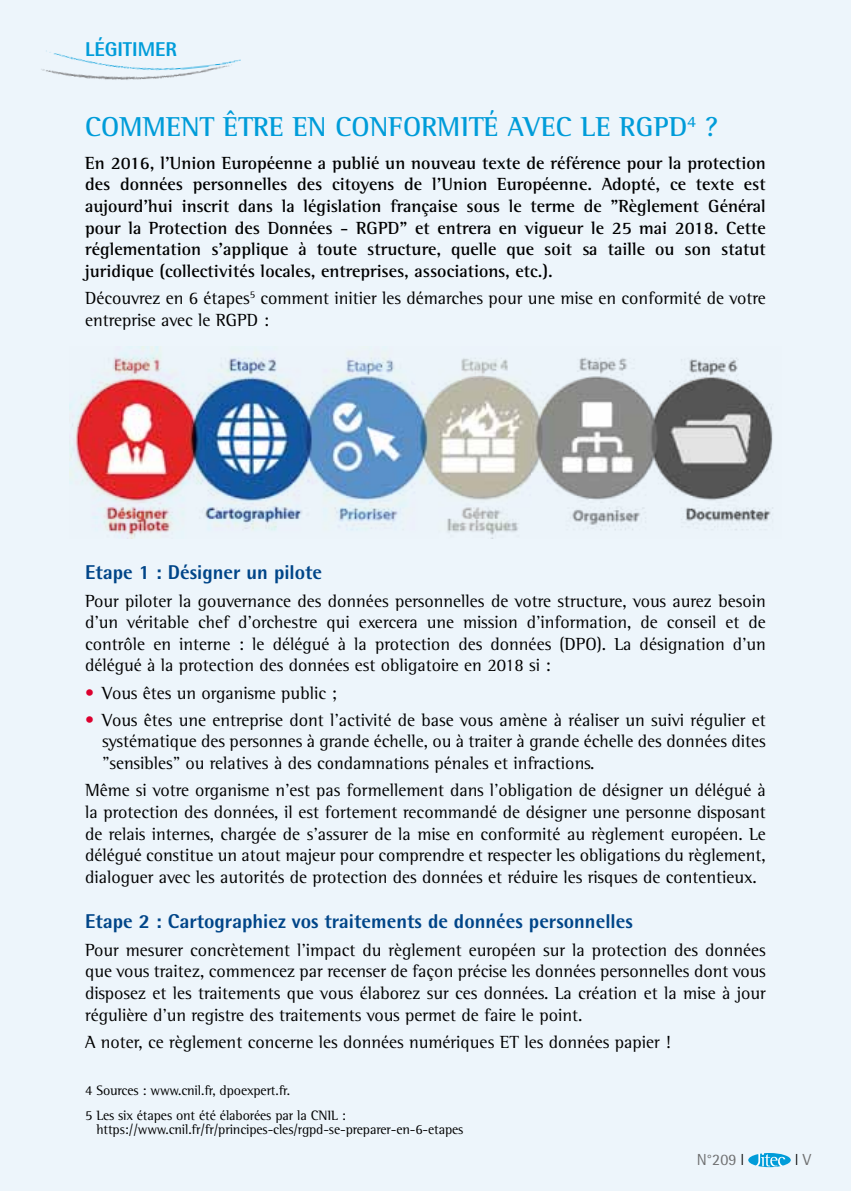
<style>
.page{position:relative;width:851px;height:1191px;background:#fff}
.page>*{position:absolute;margin:0;border:0;box-sizing:border-box;transform-origin:0 0}
.t1{font:700 28px "Rotis Semi Serif";color:#009cd9}
.t2{font:800 20px "Rotis Semi Sans";color:#004588}
.t3{font:800 20px "Rotis Semi Sans";color:#009cd9}
.t4{font:18px/21.6px "Rotis Semi Serif";color:#000;text-align:justify}
.t5{font:700 18px/21.6px "Rotis Semi Serif";color:#000;text-align:justify}
.t6{font:16px "Rotis Semi Sans";color:#707172}
.t7{font:300 16px "Rotis Semi Sans";color:#000}
.t8{font:14px/25.4px "Rotis Semi Serif";letter-spacing:-.01em;color:#000}
.s1{color:#dc002e}
.s2{font-weight:300;color:#000}
.s3{font-weight:400;color:#707172}
</style>
<div class="page">
<div style="left:0;top:0;width:850px;height:1191px;background:#edf5fb"></div>
<svg style="left:748px;top:1153px;width:42px;height:14px"></svg>
<img style="left:70px;top:346px;width:703px;height:192px">
<img style="left:46px;top:50px;width:195px;height:13px">
<img style="left:41px;top:63px;width:191px;height:17px">
<p class="t3" style="left:85px;top:36px;width:21px">Légitimer</p>
<h1 class="t1" style="left:85px;top:110px;width:634px">Comment être en conformité avec le RGPD <sup>4</sup> ?</h1>
<p class="t5" style="left:85px;top:152px;width:682px">En 2016, l'Union Européenne a publié un nouveau texte de référence pour la protection des données personnelles des citoyens de l’Union Européenne. Adopté, ce texte est aujourd'hui inscrit dans la législation française sous le terme de "Règlement Général pour la Protection des Données - RGPD " et entrera en vigueur le 25 mai 2018. Cette réglementation s’applique à toute structure, quelle que soit sa taille ou son statut juridique (collectivités locales, entreprises, associations, etc.).</p>
<p class="t4" style="left:85px;top:287px;width:682px">Découvrez en 6 étapes<sup>5</sup> comment initier les démarches pour une mise en conformité de votre entreprise avec le RGPD :</p>
<p class="t2" style="left:85px;top:560px;width:239px">Etape 1 : Désigner un pilote</p>
<p class="t4" style="left:85px;top:589px;width:682px">Pour piloter la gouvernance des données personnelles de votre structure, vous aurez besoin d'un véritable chef d’orchestre qui exercera une mission d’information, de conseil et de contrôle en interne : le délégué à la protection des données (DPO). La désignation d’un délégué à la protection des données est obligatoire en 2018 si :</p>
<p class="t4" style="left:85px;top:681px;width:253px"><span class="s1">•</span> Vous êtes un organisme public ;</p>
<p class="t4" style="left:102px;top:709px;width:665px;text-indent:-17px"><span class="s1">•</span> Vous êtes une entreprise dont l’activité de base vous amène à réaliser un suivi régulier et systématique des personnes à grande échelle, ou à traiter à grande échelle des données dites "sensibles" ou relatives à des condamnations pénales et infractions.</p>
<p class="t4" style="left:85px;top:779px;width:682px">Même si votre organisme n’est pas formellement dans l’obligation de désigner un délégué à la protection des données, il est fortement recommandé de désigner une personne disposant de relais internes, chargée de s’assurer de la mise en conformité au règlement européen. Le délégué constitue un atout majeur pour comprendre et respecter les obligations du règlement, dialoguer avec les autorités de protection des données et réduire les risques de contentieux.</p>
<p class="t2" style="left:85px;top:909px;width:549px">Etape 2 : Cartographiez vos traitements de données personnelles</p>
<p class="t4" style="left:85px;top:938px;width:682px">Pour mesurer concrètement l’impact du règlement européen sur la protection des données que vous traitez, commencez par recenser de façon précise les données personnelles dont vous disposez et les traitements que vous élaborez sur ces données. La création et la mise à jour régulière d'un registre des traitements vous permet de faire le point.</p>
<p class="t4" style="left:85px;top:1031px;width:587px">A noter, ce règlement concerne les données numériques ET les données papier !</p>
<p class="t8" style="left:85px;top:1077px;width:262px">4 Sources : www.cnil.fr, dpoexpert.fr.<br>5 Les six étapes ont été élaborées par la CNIL :</p>
<p class="t8" style="left:96px;top:1116px;width:368px">https://www.cnil.fr/fr/principes-cles/rgpd-se-preparer-en-6-etapes</p>
<p class="t6" style="left:696px;top:1150px;width:46px">N°209 <span class="s2">I</span></p>
<p class="t7" style="left:794px;top:1150px;width:18px">I <span class="s3">V</span></p>
</div>
